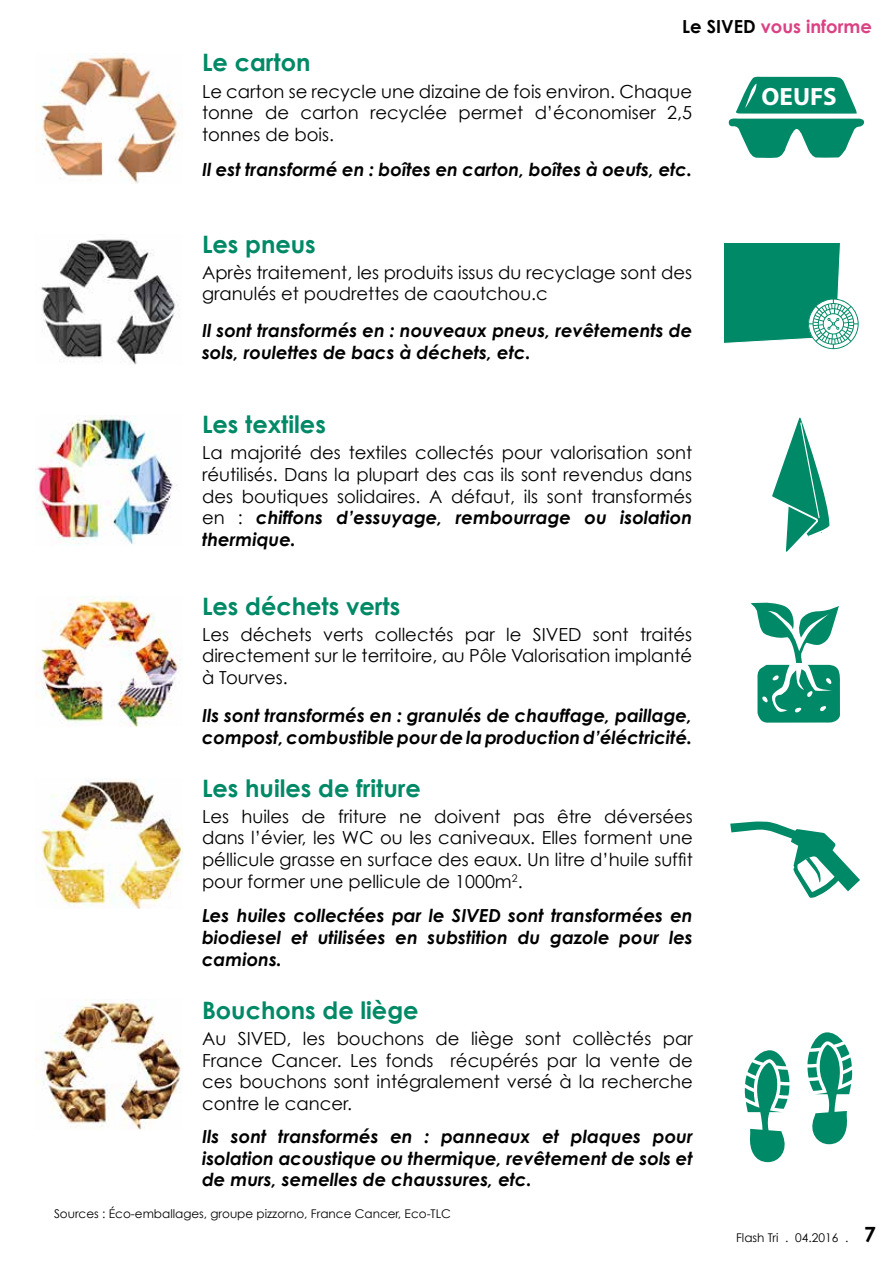
<style>
.page{position:relative;width:893px;height:1263px;background:#fff}
.page>*{position:absolute;margin:0;border:0;box-sizing:border-box;transform-origin:0 0}
.t1{font:700 25.05px "Myriad Pro";color:#fff}
.t2{font:700 24px "Century Gothic";color:#008966}
.t3{font:18px/21.6px "Century Gothic";color:#000;text-align:justify}
.t4{font:italic 700 18px/21.6px "Century Gothic";color:#000}
.t5{font:700 18px "Century Gothic";color:#da4283}
.t6{font:12px "Century Gothic";color:#000}
.s1{color:#000}
.s2{font-weight:700;font-style:italic}
.s3{font-weight:700;font-size:21px}
</style>
<div class="page">
<img style="left:39px;top:53px;width:141px;height:130px">
<img style="left:41px;top:239px;width:138px;height:126px">
<img style="left:35px;top:415px;width:142px;height:129px">
<img style="left:35px;top:779px;width:147px;height:130px">
<img style="left:35px;top:999px;width:147px;height:131px">
<img style="left:35px;top:597px;width:146px;height:130px">
<svg style="left:750px;top:602px;width:90px;height:121px"></svg>
<svg style="left:730px;top:821px;width:130px;height:77px"></svg>
<svg style="left:772px;top:417px;width:58px;height:135px"></svg>
<svg style="left:725px;top:244px;width:134px;height:105px"></svg>
<svg style="left:728px;top:76px;width:136px;height:82px"></svg>
<svg style="left:807px;top:1032px;width:45px;height:112px"></svg>
<svg style="left:745px;top:1050px;width:44px;height:112px"></svg>
<h2 class="t2" style="left:202px;top:48px;width:110px">Le carton</h2>
<p class="t5" style="left:682px;top:15px;width:191px"><span class="s1">Le SIVED</span> vous informe</p>
<p class="t3" style="left:202px;top:80px;width:492px">Le carton se recycle une dizaine de fois environ. Chaque tonne de carton recyclée permet d’économiser 2,5 tonnes de bois.</p>
<p class="t4" style="left:202px;top:158px;width:492px">Il est transformé en : boîtes en carton, boîtes à oeufs, etc.</p>
<h2 class="t2" style="left:202px;top:229px;width:115px">Les pneus</h2>
<p class="t3" style="left:202px;top:261px;width:492px">Après traitement, les produits issus du recyclage sont des granulés et poudrettes de caoutchou.c</p>
<p class="t4" style="left:202px;top:319px;width:492px">Il sont transformés en : nouveaux pneus, revêtements de sols, roulettes de bacs à déchets, etc.</p>
<h2 class="t2" style="left:202px;top:410px;width:125px">Les textiles</h2>
<p class="t3" style="left:202px;top:442px;width:492px">La majorité des textiles collectés pour valorisation sont réutilisés. Dans la plupart des cas ils sont revendus dans des boutiques solidaires. A défaut, ils sont transformés en : <span class="s2">chiffons d’essuyage, rembourrage ou isolation thermique.</span></p>
<h2 class="t2" style="left:202px;top:591px;width:200px">Les déchets verts</h2>
<p class="t3" style="left:202px;top:623px;width:492px">Les déchets verts collectés par le SIVED sont traités directement sur le territoire, au Pôle Valorisation implanté à Tourves.</p>
<p class="t4" style="left:202px;top:704px;width:492px">Ils sont transformés en : granulés de chauffage, paillage, compost, combustible pour de la production d’éléctricité.</p>
<h2 class="t2" style="left:202px;top:773px;width:220px">Les huiles de friture</h2>
<p class="t3" style="left:202px;top:805px;width:492px">Les huiles de friture ne doivent pas être déversées dans l’évier, les WC ou les caniveaux. Elles forment une péllicule grasse en surface des eaux. Un litre d’huile suffit pour former une pellicule de 1000m<sup>2</sup>.</p>
<p class="t4" style="left:202px;top:904px;width:492px;text-align:justify">Les huiles collectées par le SIVED sont transformées en biodiesel et utilisées en substition du gazole pour les camions.</p>
<h2 class="t2" style="left:202px;top:995px;width:218px">Bouchons de liège</h2>
<p class="t3" style="left:202px;top:1027px;width:492px">Au SIVED, les bouchons de liège sont collèctés par France Cancer. Les fonds récupérés par la vente de ces bouchons sont intégralement versé à la recherche contre le cancer.</p>
<p class="t4" style="left:202px;top:1125px;width:492px;text-align:justify">Ils sont transformés en : panneaux et plaques pour isolation acoustique ou thermique, revêtement de sols et de murs, semelles de chaussures, etc.</p>
<p class="t6" style="left:54px;top:1206px;width:399px">Sources : Éco-emballages, groupe pizzorno, France Cancer, Eco-TLC</p>
<h1 class="t1" style="left:762px;top:80px;width:77px">OEUFS</h1>
<p class="t6" style="left:736px;top:1230px;width:141px">Flash Tri . 04.2016 . <span class="s3">7</span></p>
</div>
